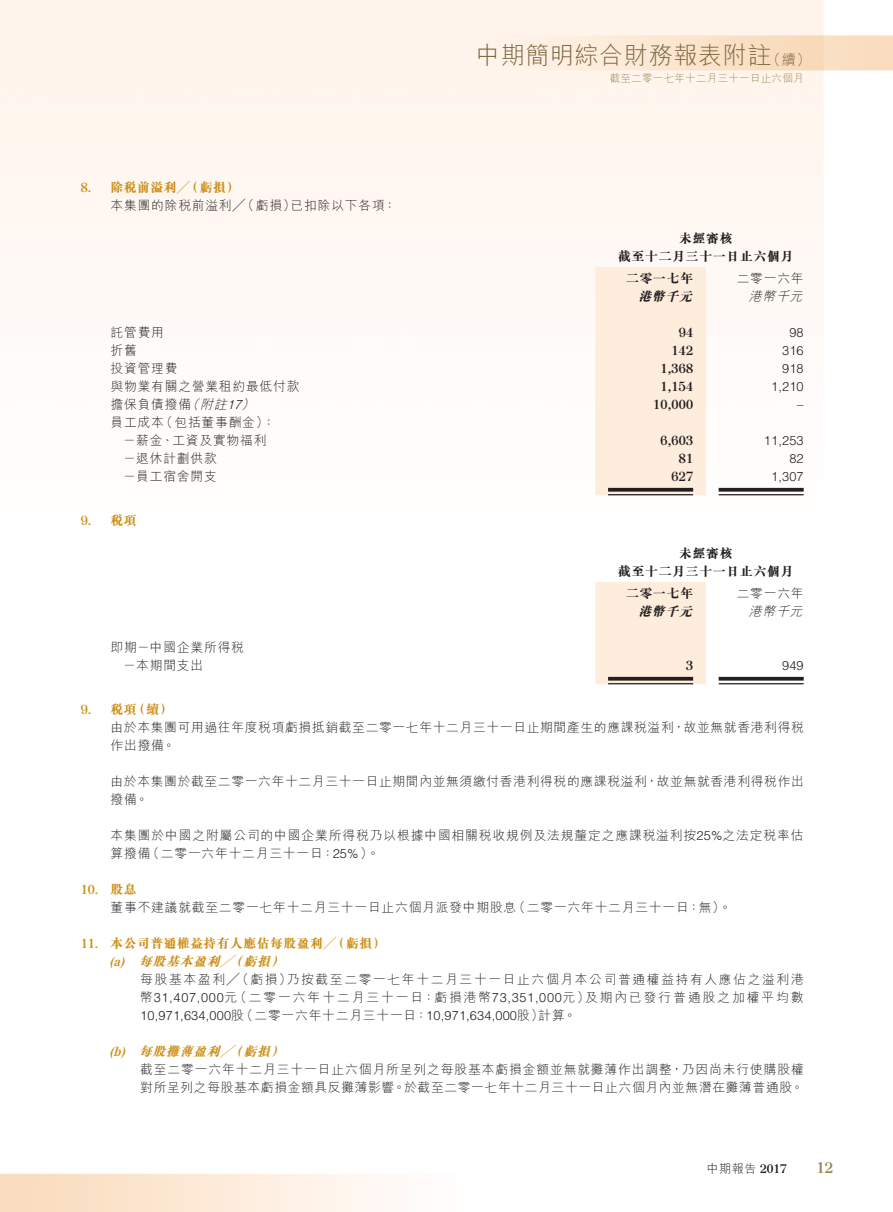
<style>
.page{position:relative;width:893px;height:1212px;background:#fff}
.page>*{position:absolute;margin:0;border:0;box-sizing:border-box;transform-origin:0 0}
.t1{font:300 24px "M Hei HK";letter-spacing:.03em;color:#79663d}
.t2{font:700 15px "Else NPL Std";color:#9b8452}
.t3{font:300 14.25px "M Hei HK";color:#79663d}
.Notes_section_body_t{font:300 12.75px/18px "M Hei HK";letter-spacing:.065em;color:#231f20}
.Notes_section_body_t-2{font:300 12.75px "Helvetica LT Std";letter-spacing:.015em;color:#231f20}
.Notes_section_body_t-3{font:300 12.75px "M Hei HK";letter-spacing:.13em;color:#231f20}
.Notes_section_body_t-4{font:300 12.75px "M Hei HK";letter-spacing:.155em;color:#231f20}
.Notes_section_body_t-5{font:800 12.75px "M Sung HK";letter-spacing:.065em;color:#231f20}
.Notes_HD1{font:800 12.75px "M Sung HK";letter-spacing:.045em;color:#cd8f19}
.Notes_section_body_t-6{font:700 12.75px "Else NPL Std";letter-spacing:.015em;color:#231f20}
.Notes_HD2{font:italic 800 12.75px "M Sung HK";color:#cd8f19}
.Notes_HD1-2{font:700 12.75px "Else NPL Std";color:#cd8f19}
.Notes_section_body_t-7{font:italic 300 12.75px "M Hei HK";color:#231f20}
.Notes_section_body_t-8{font:italic 800 12.75px "M Sung HK";color:#231f20}
.Notes_HD2-2{font:italic 700 12.75px "Else NPL Std";color:#cd8f19}
.Notes_section_body_t-9{font:italic 300 12.75px "Helvetica LT Std";color:#231f20}
.t4{font:300 12px "M Hei HK";color:#231f20}
.t5{font:300 10.5px "M Hei HK";letter-spacing:.03em;color:#9b8452}
.s1{font-weight:300}
.s2{font-family:"Helvetica LT Std"}
.s3{font-family:"M Hei HK"}
.s4{font-family:"Else NPL Std";font-weight:700}
</style>
<div class="page">
<img style="left:0;top:0;width:1px;height:1212px">
<div style="left:595px;top:267px;width:111px;height:228px;background:#feeddd"></div>
<svg style="left:608px;top:488px;width:85px;height:4px"></svg>
<hr style="left:608px;top:494px;width:85px;height:1px;background:#231f20">
<svg style="left:719px;top:488px;width:85px;height:4px"></svg>
<hr style="left:719px;top:494px;width:85px;height:1px;background:#231f20">
<div style="left:595px;top:582px;width:111px;height:102px;background:#feeddd"></div>
<svg style="left:608px;top:677px;width:85px;height:4px"></svg>
<hr style="left:608px;top:683px;width:85px;height:1px;background:#231f20">
<svg style="left:719px;top:677px;width:85px;height:4px"></svg>
<hr style="left:719px;top:683px;width:85px;height:1px;background:#231f20">
<h1 class="t1" style="left:476px;top:43px;width:297px">中期簡明綜合財務報表附註</h1>
<p class="t3" style="left:766px;top:53px;width:46px">（續(</p>
<p class="t5" style="left:610px;top:73px;width:195px">截至二零一七年十二月三十一日止六個月</p>
<p class="Notes_HD1-2" style="left:81px;top:180px;width:12px">8.</p>
<p class="Notes_HD1-2" style="left:81px;top:513px;width:12px">9.</p>
<p class="Notes_HD1-2" style="left:81px;top:702px;width:12px">9.</p>
<p class="Notes_HD1-2" style="left:81px;top:882px;width:19px">10.</p>
<p class="Notes_HD1-2" style="left:81px;top:936px;width:19px">11.</p>
<p class="Notes_HD1" style="left:111px;top:181px;width:130px">除稅前溢利<span class="s1">╱</span>（虧損(</p>
<p class="Notes_section_body_t" style="left:111px;top:196px;width:187px">本集團的除稅前溢利╱（虧損）</p>
<p class="Notes_section_body_t" style="left:291px;top:196px;width:107px">已扣除以下各項：</p>
<p class="Notes_section_body_t-5" style="left:679px;top:232px;width:55px">未經審核</p>
<p class="Notes_section_body_t-5" style="left:618px;top:250px;width:177px">截至十二月三十一日止六個月</p>
<p class="Notes_section_body_t" style="left:737px;top:269px;width:68px">二零一六年</p>
<p class="Notes_section_body_t-5" style="left:626px;top:272px;width:68px">二零一七年</p>
<p class="Notes_section_body_t-8" style="left:638px;top:290px;width:58px">港幣千元</p>
<p class="Notes_section_body_t-7" style="left:749px;top:290px;width:58px">港幣千元</p>
<p class="Notes_section_body_t" style="left:111px;top:323px;width:55px">託管費用</p>
<p class="Notes_section_body_t-6" style="left:679px;top:325px;width:16px">94</p>
<p class="Notes_section_body_t-2" style="left:789px;top:325px;width:16px">98</p>
<p class="Notes_section_body_t" style="left:111px;top:341px;width:28px">折舊</p>
<p class="Notes_section_body_t-6" style="left:671px;top:343px;width:23px">142</p>
<p class="Notes_section_body_t-2" style="left:782px;top:343px;width:23px">316</p>
<p class="Notes_section_body_t" style="left:111px;top:359px;width:68px">投資管理費</p>
<p class="Notes_section_body_t-6" style="left:661px;top:361px;width:34px">1,368</p>
<p class="Notes_section_body_t-2" style="left:782px;top:361px;width:23px">918</p>
<p class="Notes_section_body_t" style="left:111px;top:377px;width:190px">與物業有關之營業租約最低付款</p>
<p class="Notes_section_body_t-6" style="left:661px;top:379px;width:34px">1,154</p>
<p class="Notes_section_body_t-2" style="left:771px;top:379px;width:34px">1,210</p>
<p class="Notes_section_body_t-7" style="left:186px;top:398px;width:18px">（</p>
<p class="Notes_section_body_t-7" style="left:241px;top:398px;width:18px">(</p>
<p class="Notes_section_body_t-7" style="left:200px;top:398px;width:31px">附註</p>
<p class="Notes_section_body_t" style="left:111px;top:395px;width:82px">擔保負債撥備</p>
<p class="Notes_section_body_t" style="left:160px;top:413px;width:116px">（包括董事酬金：(</p>
<p class="Notes_section_body_t-9" style="left:227px;top:397px;width:20px">17</p>
<p class="Notes_section_body_t" style="left:111px;top:413px;width:55px">員工成本</p>
<p class="Notes_section_body_t-6" style="left:653px;top:397px;width:41px">10,000</p>
<p class="Notes_section_body_t-2" style="left:797px;top:397px;width:8px">–</p>
<p class="Notes_section_body_t" style="left:123px;top:431px;width:145px">－薪金、工資及實物福利</p>
<p class="Notes_section_body_t-6" style="left:661px;top:433px;width:34px">6,603</p>
<p class="Notes_section_body_t-2" style="left:764px;top:433px;width:41px">11,253</p>
<p class="Notes_section_body_t" style="left:123px;top:449px;width:95px">－退休計劃供款</p>
<p class="Notes_section_body_t-6" style="left:679px;top:451px;width:16px">81</p>
<p class="Notes_section_body_t-2" style="left:789px;top:451px;width:16px">82</p>
<p class="Notes_section_body_t" style="left:123px;top:467px;width:95px">－員工宿舍開支</p>
<p class="Notes_HD1" style="left:111px;top:514px;width:28px">稅項</p>
<p class="Notes_section_body_t-6" style="left:671px;top:469px;width:23px">627</p>
<p class="Notes_section_body_t-2" style="left:771px;top:469px;width:34px">1,307</p>
<p class="Notes_section_body_t-5" style="left:679px;top:547px;width:55px">未經審核</p>
<p class="Notes_section_body_t-5" style="left:618px;top:565px;width:177px">截至十二月三十一日止六個月</p>
<p class="Notes_section_body_t" style="left:737px;top:584px;width:68px">二零一六年</p>
<p class="Notes_section_body_t-5" style="left:626px;top:587px;width:68px">二零一七年</p>
<p class="Notes_section_body_t-8" style="left:638px;top:605px;width:58px">港幣千元</p>
<p class="Notes_section_body_t-7" style="left:749px;top:605px;width:58px">港幣千元</p>
<p class="Notes_section_body_t" style="left:111px;top:638px;width:135px">即期－中國企業所得稅</p>
<p class="Notes_section_body_t" style="left:123px;top:656px;width:81px">－本期間支出</p>
<p class="Notes_HD1" style="left:133px;top:703px;width:41px">（續(</p>
<p class="Notes_HD1" style="left:111px;top:703px;width:28px">稅項</p>
<p class="Notes_section_body_t-6" style="left:686px;top:658px;width:9px">3</p>
<p class="Notes_section_body_t-2" style="left:782px;top:658px;width:23px">949</p>
<p class="Notes_section_body_t" style="left:111px;top:718px;width:695px">由於本集團可用過往年度稅項虧損抵銷截至二零一七年十二月三十一日止期間產生的應課稅溢利，故並無就香港利得稅作出撥備。</p>
<p class="Notes_section_body_t" style="left:111px;top:772px;width:695px">由於本集團於截至二零一六年十二月三十一日止期間內並無須繳付香港利得稅的應課稅溢利，故並無就香港利得稅作出撥備。</p>
<p class="Notes_section_body_t" style="left:147px;top:826px;width:658px;text-indent:-36px">本集團於中國之附屬公司的中國企業所得稅乃以根據中國相關稅收規例及法規釐定之應課稅溢利按<span class="s2">25%</span>之法定稅率估（二零一六年十二月三十一日：<span class="s2">25%</span> 。(</p>
<p class="Notes_section_body_t" style="left:111px;top:844px;width:41px">算撥備</p>
<p class="Notes_HD1" style="left:111px;top:883px;width:28px">股息</p>
<p class="Notes_section_body_t" style="left:513px;top:898px;width:220px">（二零一六年十二月三十一日：無。(</p>
<p class="Notes_section_body_t" style="left:111px;top:898px;width:407px">董事不建議就截至二零一七年十二月三十一日止六個月派發中期股息</p>
<p class="Notes_HD1" style="left:111px;top:937px;width:276px">本公司普通權益持有人應佔每股盈利╱（虧損(</p>
<p class="Notes_HD2-2" style="left:109px;top:954px;width:21px">)a(</p>
<p class="Notes_HD2-2" style="left:109px;top:1044px;width:22px">)b(</p>
<p class="Notes_HD2" style="left:220px;top:955px;width:54px">╱（虧損</p>
<p class="Notes_HD2" style="left:139px;top:955px;width:85px">每股基本盈利</p>
<p class="Notes_HD2" style="left:271px;top:955px;width:18px">(</p>
<p class="Notes_section_body_t-3" style="left:140px;top:973px;width:153px">每股基本盈利╱（虧損）</p>
<p class="Notes_section_body_t-3" style="left:287px;top:973px;width:519px">乃按截至二零一七年十二月三十一日止六個月本公司普通權益持有人應佔之溢利港</p>
<p class="Notes_section_body_t-4" style="left:234px;top:991px;width:357px">（二零一六年十二月三十一日：虧損港幣<span class="s2">73,351,000</span>元）</p>
<p class="Notes_section_body_t-2" style="left:140px;top:990px;width:98px"><span class="s3">幣</span>31,407,000<span class="s3">元</span></p>
<p class="Notes_section_body_t-4" style="left:585px;top:991px;width:220px">及期內已發行普通股之加權平均數</p>
<p class="Notes_section_body_t" style="left:240px;top:1006px;width:305px">（二零一六年十二月三十一日：<span class="s2">10,971,634,000</span>股）</p>
<p class="Notes_section_body_t" style="left:539px;top:1006px;width:39px">計算。</p>
<p class="Notes_section_body_t-2" style="left:140px;top:1008px;width:105px">10,971,634,000<span class="s3">股</span></p>
<p class="Notes_HD2" style="left:220px;top:1045px;width:54px">╱（虧損</p>
<p class="Notes_HD2" style="left:139px;top:1045px;width:85px">每股攤薄盈利</p>
<p class="Notes_HD2" style="left:271px;top:1045px;width:18px">(</p>
<p class="Notes_section_body_t" style="left:140px;top:1060px;width:665px">截至二零一六年十二月三十一日止六個月所呈列之每股基本虧損金額並無就攤薄作出調整，乃因尚未行使購股權對所呈列之每股基本虧損金額具反攤薄影響。於截至二零一七年十二月三十一日止六個月內並無潛在攤薄普通股。</p>
<p class="t4" style="left:707px;top:1162px;width:81px">中期報告 <span class="s4">2017</span></p>
<p class="t2" style="left:816px;top:1158px;width:18px">12</p>
</div>
